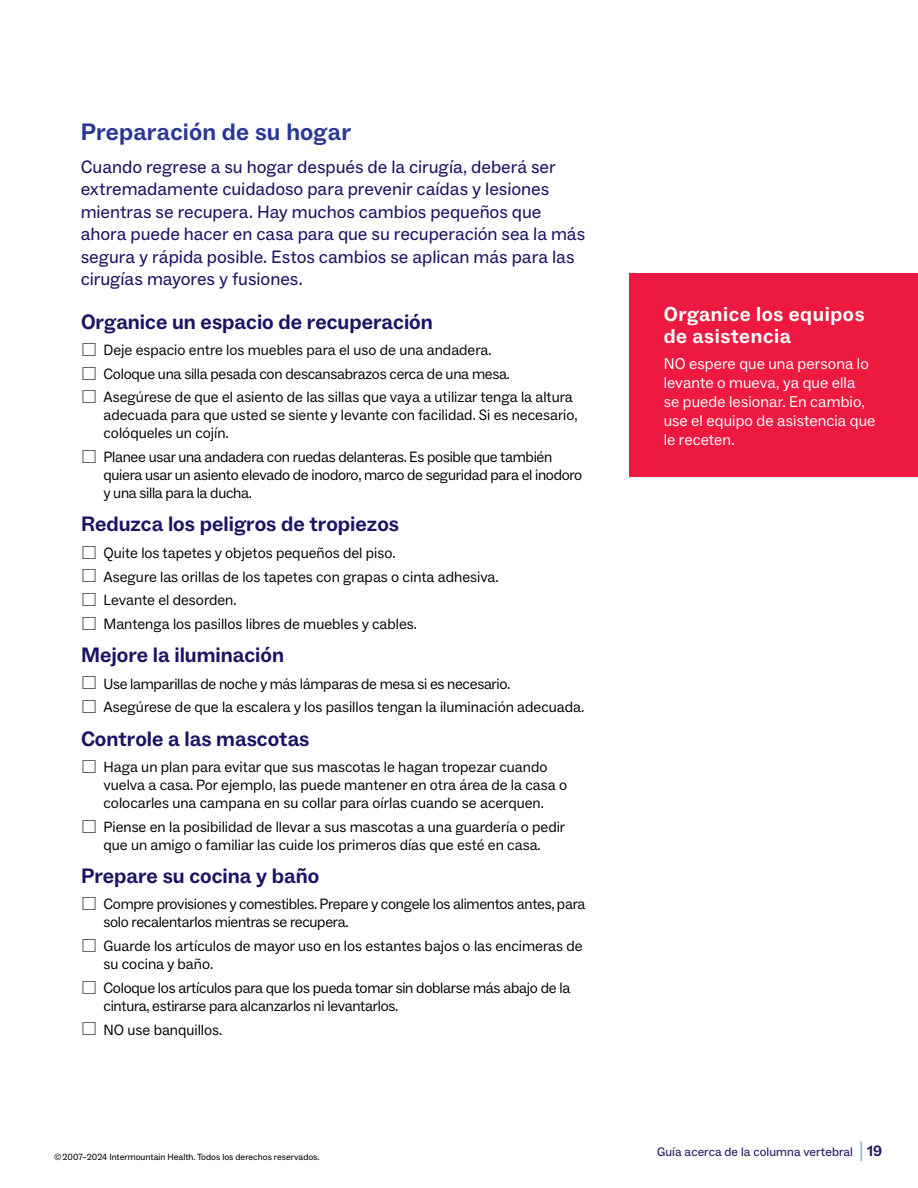
<style>
.page{position:relative;width:918px;height:1188px;background:#fff}
.page>*{position:absolute;margin:0;border:0;box-sizing:border-box;transform-origin:0 0}
.head_2{font:700 24px "ABC Social";letter-spacing:.01em;color:#293896}
.head_3{font:700 21px "ABC Social";color:#1b1464}
.head_1{font:700 20.25px/22.5px "ABC Social";letter-spacing:.03em;color:#fff}
.Opening_paragraph{font:18px/22.5px "ABC Social";letter-spacing:.01em;color:#1b1464}
.Main_table{font:15.75px/18.9px "ABC Social";letter-spacing:.005em;color:#fff}
.t1{font:15px/18px "ABC Social";color:#000}
.t2{font:15px/18px "ABC Social";letter-spacing:-.02em;color:#000}
.t3{font:12.3px "ABC Social";letter-spacing:.01em;color:#1b1464}
.t4{font:9px "ABC Social";letter-spacing:.005em;color:#000}
.s1{font-size:19.5px;color:#7cafd1}
.s2{font-weight:700;font-size:15px}
</style>
<div class="page">
<div style="left:630px;top:273px;width:288px;height:203px;background:#ed1941"></div>
<p class="head_2" style="left:81px;top:118px;width:272px">Preparación de su hogar</p>
<p class="Opening_paragraph" style="left:81px;top:156px;width:506px">Cuando regrese a su hogar después de la cirugía, deberá ser extremadamente cuidadoso para prevenir caídas y lesiones mientras se recupera. Hay muchos cambios pequeños que ahora puede hacer en casa para que su recuperación sea la más segura y rápida posible. Estos cambios se aplican más para las cirugías mayores y fusiones.</p>
<p class="head_3" style="left:81px;top:309px;width:353px">Organice un espacio de recuperación</p>
<p class="t1" style="left:104px;top:341px;width:390px">Deje espacio entre los muebles para el uso de una andadera.</p>
<p class="t2" style="left:104px;top:365px;width:408px">Coloque una silla pesada con descansabrazos cerca de una mesa.</p>
<p class="t1" style="left:104px;top:389px;width:476px">Asegúrese de que el asiento de las sillas que vaya a utilizar tenga la altura adecuada para que usted se siente y levante con facilidad. Si es necesario, colóqueles un cojín.</p>
<p class="t2" style="left:104px;top:448px;width:480px">Planee usar una andadera con ruedas delanteras. Es posible que también quiera usar un asiento elevado de inodoro, marco de seguridad para el inodoro y una silla para la ducha.</p>
<p class="head_3" style="left:81px;top:512px;width:320px">Reduzca los peligros de tropiezos</p>
<p class="t1" style="left:104px;top:544px;width:294px">Quite los tapetes y objetos pequeños del piso.</p>
<p class="t1" style="left:104px;top:568px;width:397px">Asegure las orillas de los tapetes con grapas o cinta adhesiva.</p>
<p class="t1" style="left:104px;top:591px;width:135px">Levante el desorden.</p>
<p class="t1" style="left:104px;top:615px;width:315px">Mantenga los pasillos libres de muebles y cables.</p>
<p class="head_3" style="left:81px;top:642px;width:205px">Mejore la iluminación</p>
<p class="t2" style="left:104px;top:675px;width:408px">Use lamparillas de noche y más lámparas de mesa si es necesario.</p>
<p class="t1" style="left:104px;top:698px;width:482px">Asegúrese de que la escalera y los pasillos tengan la iluminación adecuada.</p>
<p class="head_3" style="left:81px;top:726px;width:230px">Controle a las mascotas</p>
<p class="t1" style="left:104px;top:758px;width:465px">Haga un plan para evitar que sus mascotas le hagan tropezar cuando vuelva a casa. Por ejemplo, las puede mantener en otra área de la casa o colocarles una campana en su collar para oírlas cuando se acerquen.</p>
<p class="t1" style="left:104px;top:818px;width:463px">Piense en la posibilidad de llevar a sus mascotas a una guardería o pedir que un amigo o familiar las cuide los primeros días que esté en casa.</p>
<p class="head_3" style="left:81px;top:863px;width:240px">Prepare su cocina y baño</p>
<p class="t2" style="left:104px;top:896px;width:483px">Compre provisiones y comestibles. Prepare y congele los alimentos antes, para solo recalentarlos mientras se recupera.</p>
<p class="t1" style="left:104px;top:937px;width:481px">Guarde los artículos de mayor uso en los estantes bajos o las encimeras de su cocina y baño.</p>
<p class="t2" style="left:104px;top:979px;width:468px">Coloque los artículos para que los pueda tomar sin doblarse más abajo de la cintura, estirarse para alcanzarlos ni levantarlos.</p>
<p class="t1" style="left:104px;top:1021px;width:120px">NO use banquillos.</p>
<p class="t4" style="left:54px;top:1152px;width:267px">© 2007–2024 Intermountain Health. Todos los derechos reservados.</p>
<p class="head_1" style="left:664px;top:303px;width:202px">Organice los equipos de asistencia</p>
<p class="Main_table" style="left:664px;top:354px;width:213px">NO espere que una persona lo levante o mueva, ya que ella<br>se puede lesionar. En cambio, use el equipo de asistencia que le receten.</p>
<p class="t3" style="left:657px;top:1145px;width:227px">Guía acerca de la columna vertebral <span class="s1">|</span> <span class="s2">19</span></p>
</div>
